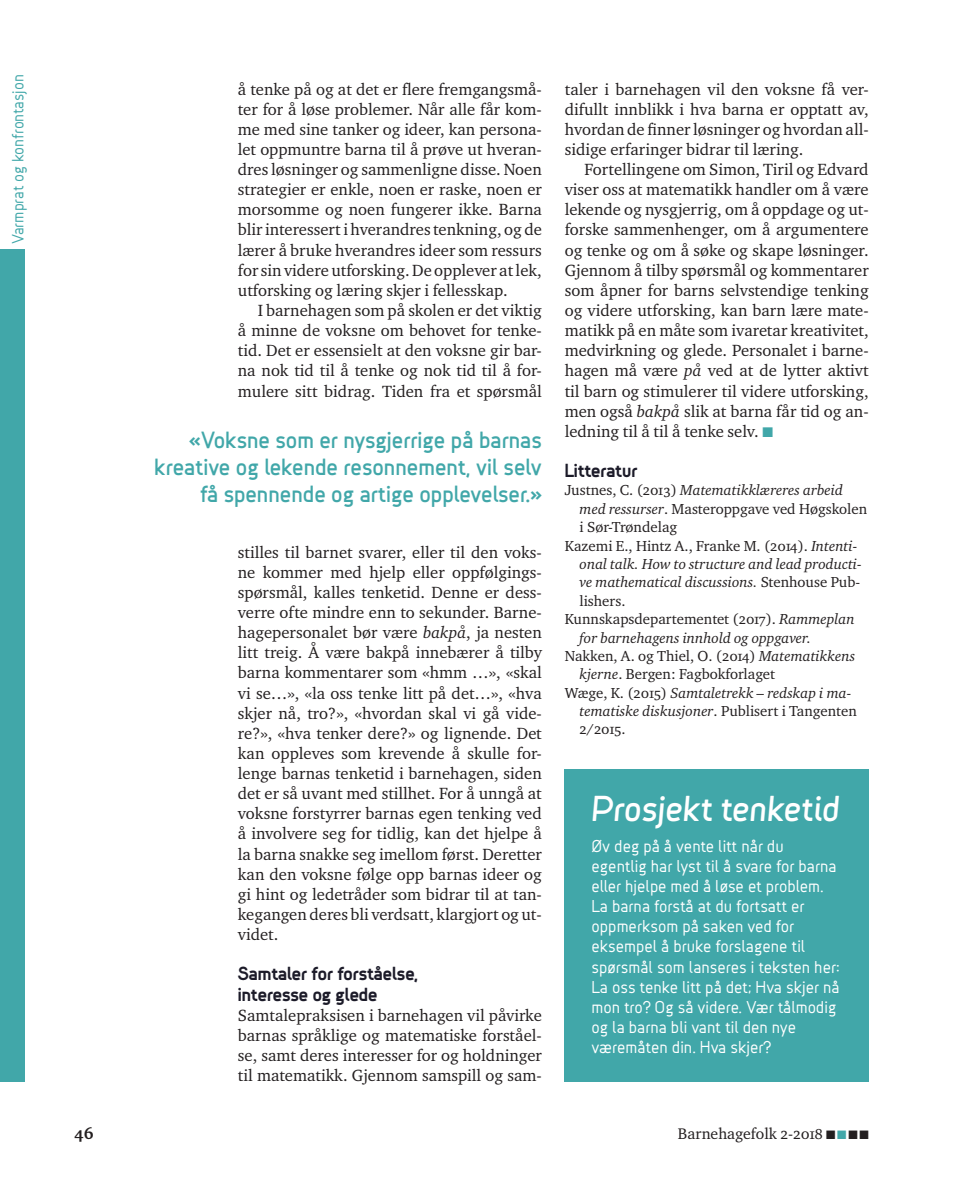
<style>
.page{position:relative;width:968px;height:1191px;background:#fff}
.page>*{position:absolute;margin:0;border:0;box-sizing:border-box;transform-origin:0 0}
.Tittel_notiser{font:italic 600 35px "Jacobs Sans";color:#fff}
.t1{font:600 22.75px/27.1px "Jacobs Sans";color:#41a7a9;text-align:right}
.mt{font:700 18.38px/20.1px "Jacobs Sans";color:#1c1b29}
.t2{font:17.5px "Charter ITC Bold OS";color:#231f20}
.Brødtekst{font:16.62px/20.1px "Charter ITC Regu OS";color:#231f20;text-align:justify}
.Tittel_notiser-2{font:16.62px/20.1px "Jacobs Sans";color:#fff}
.Brødtekst_u_inntrykk{font:16.62px/20.1px "Charter ITC Regu OS";color:#231f20;text-align:justify}
.t3{font:15.75px "Jacobs Sans";color:#41a7a9}
.t4{font:15.75px "Charter ITC Regu OS";color:#231f20}
.Litteraturliste{font:14.88px/18.4px "Charter ITC Regu Ital OS";color:#231f20}
.Litteraturliste-2{font:14.88px/18.4px "Charter ITC Regu OS";color:#231f20}
.s1{font-family:"Charter ITC Regu Ital OS"}
.s2{color:#41a7a9}
.s3{font-family:"Charter ITC Regu OS"}
</style>
<div class="page">
<div style="left:0;top:249px;width:25px;height:832px;background:#41a7a9"></div>
<div style="left:564px;top:769px;width:304px;height:312px;background:#41a7a9"></div>
<p class="t3" style="left:8px;top:244px;width:171px;rotate:-90deg">Varmprat og konfrontasjon</p>
<p class="Brødtekst" style="left:238px;top:79px;width:305px">å tenke på og at det er flere fremgangsmå&shy;ter for å løse problemer. Når alle får kom&shy;me med sine tanker og ideer, kan persona&shy;let oppmuntre barna til å prøve ut hveran&shy;dres løsninger og sammenligne disse. Noen strategier er enkle, noen er raske, noen er morsomme og noen fungerer ikke. Barna blir interessert i hverandres tenkning, og de lærer å bruke hverandres ideer som ressurs for sin videre utforsking. De opplever at lek, utforsking og læring skjer i fellesskap.</p>
<p class="Brødtekst" style="left:238px;top:300px;width:305px;text-indent:20px">I barnehagen som på skolen er det viktig å minne de voksne om behovet for tenke&shy;tid. Det er essensielt at den voksne gir bar&shy;na nok tid til å tenke og nok tid til å for&shy;mulere sitt bidrag. Tiden fra et spørsmål</p>
<p class="t1" style="left:154px;top:425px;width:389px">«Voksne som er nysgjerrige på barnas kreative og lekende resonnement, vil selv få spennende og artige opplevelser.»</p>
<p class="Brødtekst" style="left:238px;top:541px;width:305px">stilles til barnet svarer, eller til den voks&shy;ne kommer med hjelp eller oppfølgings&shy;spørsmål, kalles tenketid. Denne er dess&shy;verre ofte mindre enn to sekunder. Barne&shy;hagepersonalet bør være <span class="s1">bakpå</span>, ja nesten litt treig. Å være bakpå innebærer å tilby barna kommentarer som «hmm …», «skal vi se…», «la oss tenke litt på det…», «hva skjer nå, tro?», «hvordan skal vi gå vide&shy;re?», «hva tenker dere?» og lignende. Det kan oppleves som krevende å skulle for&shy;lenge barnas tenketid i barnehagen, siden det er så uvant med stillhet. For å unngå at voksne forstyrrer barnas egen tenking ved å involvere seg for tidlig, kan det hjelpe å la barna snakke seg imellom først. Deretter kan den voksne følge opp barnas ideer og gi hint og ledetråder som bidrar til at tan&shy;kegangen deres bli verdsatt, klargjort og ut&shy;videt.</p>
<p class="mt" style="left:238px;top:963px;width:182px">Samtaler for forståelse, interesse og glede</p>
<p class="Brødtekst_u_inntrykk" style="left:238px;top:1004px;width:305px">Samtalepraksisen i barnehagen vil påvirke barnas språklige og matematiske forståel&shy;se, samt deres interesser for og holdninger til matematikk. Gjennom samspill og sam-</p>
<p class="Brødtekst_u_inntrykk" style="left:564px;top:79px;width:305px">taler i barnehagen vil den voksne få ver&shy;difullt innblikk i hva barna er opptatt av, hvordan de finner løsninger og hvordan all&shy;sidige erfaringer bidrar til læring.</p>
<p class="Brødtekst" style="left:564px;top:159px;width:305px;text-indent:20px">Fortellingene om Simon, Tiril og Edvard viser oss at matematikk handler om å være lekende og nysgjerrig, om å oppdage og ut&shy;forske sammenhenger, om å argumentere og tenke og om å søke og skape løsninger.<br>Gjennom å tilby spørsmål og kommentarer som åpner for barns selvstendige tenking og videre utforsking, kan barn lære mate&shy;matikk på en måte som ivaretar kreativitet, medvirkning og glede. Personalet i barne&shy;hagen må være <span class="s1">på</span> ved at de lytter aktivt til barn og stimulerer til videre utforsking, men også <span class="s1">bakpå</span> slik at barna får tid og an&shy;ledning til å til å tenke selv. <span class="s2">■</span></p>
<p class="mt" style="left:564px;top:460px;width:74px">Litteratur</p>
<p class="Litteraturliste-2" style="left:579px;top:481px;width:289px;text-indent:-15px">Justnes, C. (2013) <span class="s1">Matematikklæreres arbeid med ressurser</span>. Masteroppgave ved Høgskolen i Sør-Trøndelag</p>
<p class="Litteraturliste" style="left:579px;top:536px;width:284px;text-indent:-15px"><span class="s3">Kazemi E., Hintz A., Franke M. (2014).</span> Intenti&shy;onal talk. How to structure and lead producti&shy;ve mathematical discussions. <span class="s3">Stenhouse Pub&shy;lishers.</span></p>
<p class="Litteraturliste" style="left:579px;top:609px;width:276px;text-indent:-15px"><span class="s3">Kunnskapsdepartementet (2017).</span> Rammeplan for barnehagens innhold og oppgaver.</p>
<p class="Litteraturliste-2" style="left:579px;top:646px;width:277px;text-indent:-15px">Nakken, A. og Thiel, O. (2014) <span class="s1">Matematikkens kjerne</span>. Bergen: Fagbokforlaget</p>
<p class="Litteraturliste" style="left:579px;top:683px;width:279px;text-indent:-15px"><span class="s3">Wæge, K. (2015)</span> Samtaletrekk – redskap i ma&shy;tematiske diskusjoner<span class="s3">. Publisert i Tangenten<br>2/2015.</span></p>
<p class="Tittel_notiser" style="left:591px;top:787px;width:250px">Prosjekt tenketid</p>
<p class="Tittel_notiser-2" style="left:591px;top:835px;width:249px">Øv deg på å vente litt når du egentlig har lyst til å svare for barna eller hjelpe med å løse et problem.<br>La barna forstå at du fortsatt er oppmerksom på saken ved for eksempel å bruke forslagene til spørsmål som lanseres i teksten her:<br>La oss tenke litt på det; Hva skjer nå mon tro? Og så videre. Vær tålmodig og la barna bli vant til den nye væremåten din. Hva skjer?</p>
<p class="t2" style="left:74px;top:1122px;width:21px">46</p>
<p class="t4" style="left:677px;top:1124px;width:192px">Barnehagefolk 2-2018 ■ <span class="s2">■</span> ■ ■</p>
</div>
